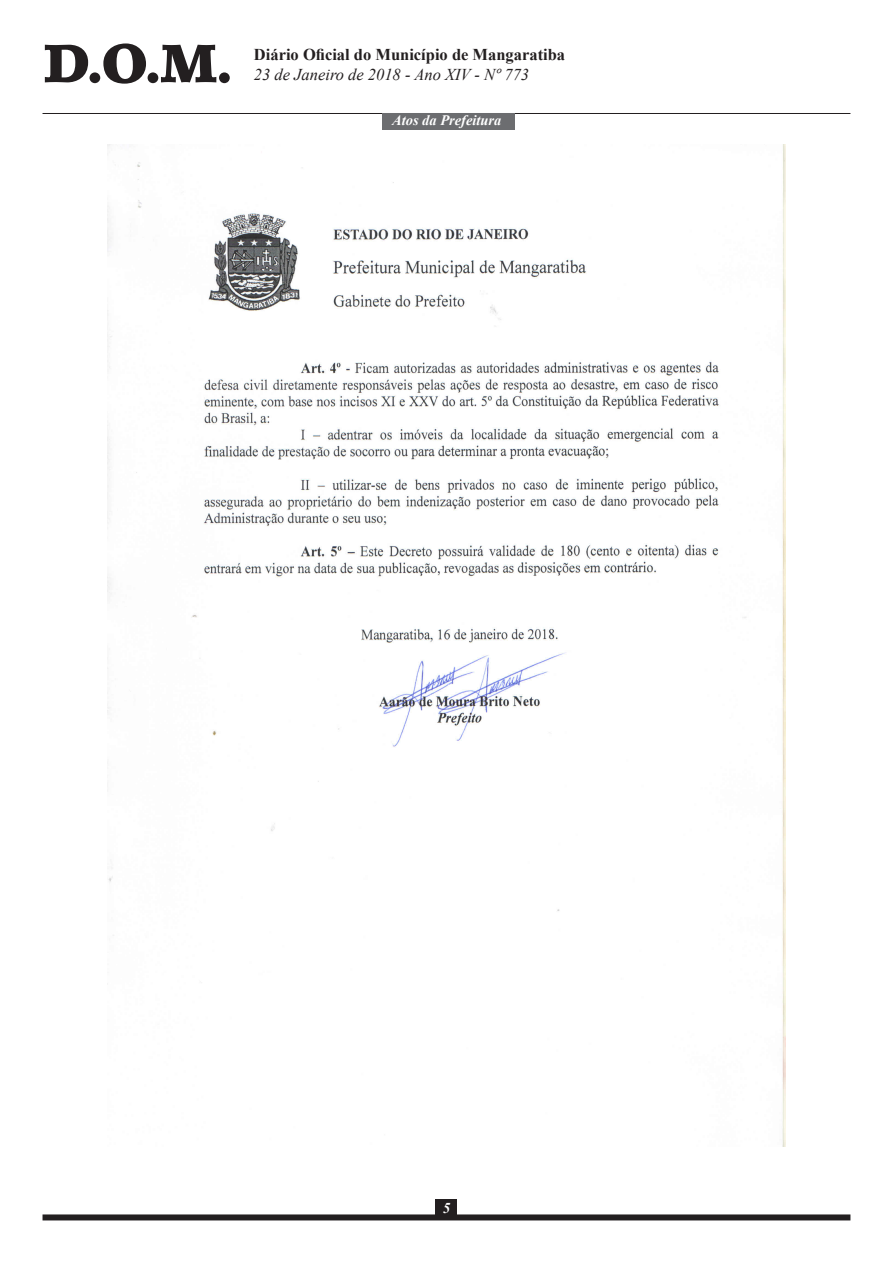
<style>
.page{position:relative;width:893px;height:1263px;background:#fff}
.page>*{position:absolute;margin:0;border:0;box-sizing:border-box;transform-origin:0 0}
.t1{font:900 53.1px "Lino Letter Std";color:#231f20}
.t2{font:700 16.5px "Times New Roman";color:#231f20}
.t3{font:italic 16.5px "Times New Roman";color:#231f20}
.t4{font:italic 700 15px "Times New Roman";color:#fff}
.t5{font:italic 700 14.4px "Times New Roman";color:#fff}
</style>
<div class="page">
<div style="left:43px;top:1214px;width:807px;height:6px;background:#231f20"></div>
<div style="left:436px;top:1199px;width:21px;height:17px;background:#231f20"></div>
<hr style="left:43px;top:113px;width:807px;height:1px;background:#231f20">
<div style="left:383px;top:113px;width:132px;height:17px;background:#6c6d70"></div>
<img style="left:108px;top:145px;width:677px;height:1001px">
<h1 class="t1" style="left:43px;top:31px;width:191px">D.O.M.</h1>
<p class="t2" style="left:254px;top:43px;width:313px">Diário Oficial do Município de Mangaratiba</p>
<p class="t3" style="left:254px;top:63px;width:277px">23 de Janeiro de 2018 - Ano XIV - Nº 773</p>
<p class="t5" style="left:392px;top:112px;width:111px">Atos da Prefeitura</p>
<p class="t4" style="left:443px;top:1198px;width:9px">5</p>
</div>
